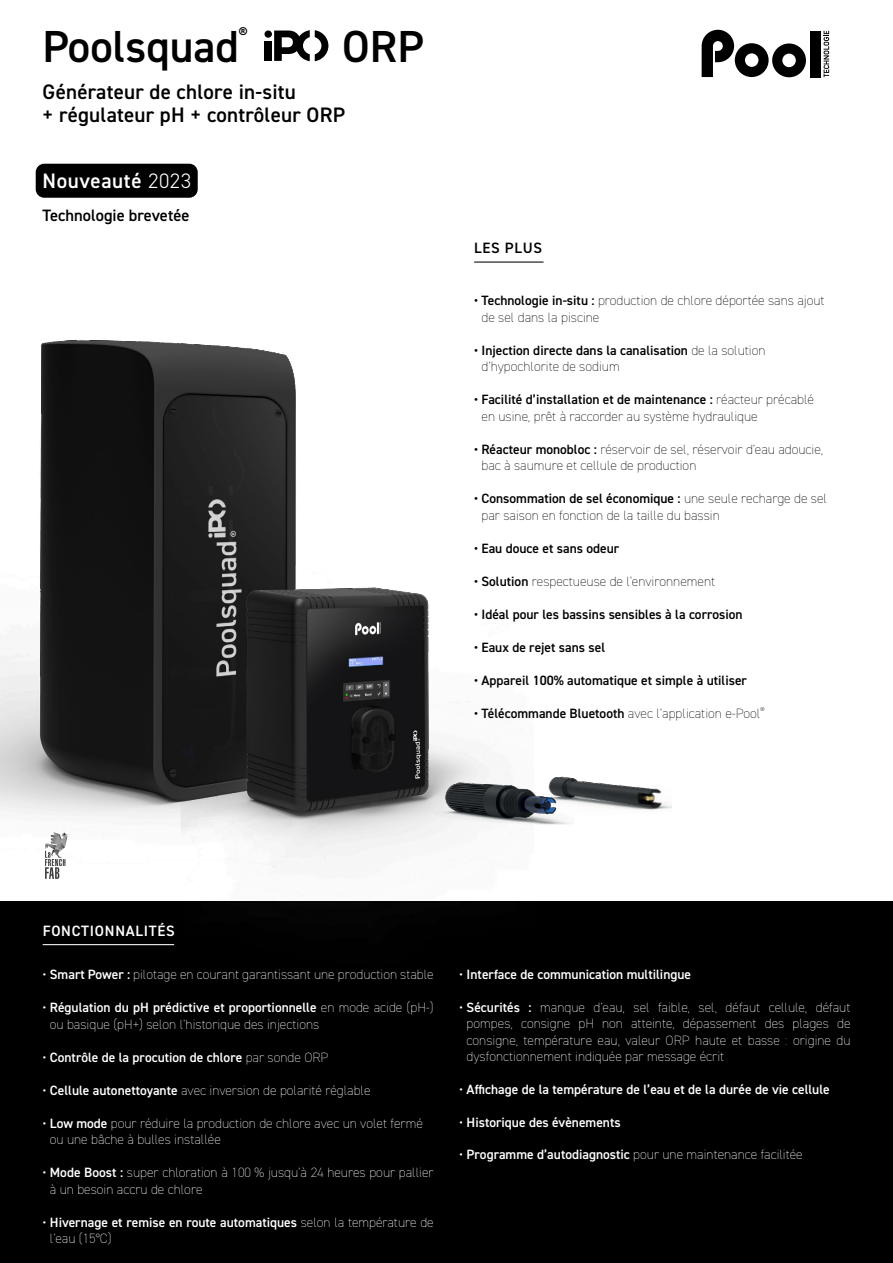
<style>
.page{position:relative;width:893px;height:1263px;background:#fff}
.page>*{position:absolute;margin:0;border:0;box-sizing:border-box;transform-origin:0 0}
.t1{font:600 45px "DIN2014";color:#000}
.t2{font:600 21px/22.5px "DIN2014";letter-spacing:.01em;color:#000}
.t3{font:600 21px "DIN2014";letter-spacing:.03em;color:#fff}
.t4{font:600 16.5px "DIN2014";color:#000}
.t5{font:600 15.75px "DIN2014";color:#000}
.t6{font:600 15px "DIN2014";letter-spacing:.05em;color:#fff}
.t7{font:600 15px "DIN2014";letter-spacing:.05em;color:#000}
.t8{font:200 13.5px/16.5px "DIN2014";color:#fff}
.t9{font:200 13.5px/16.5px "DIN2014";color:#000}
.t10{font:600 13.5px/16.5px "DIN2014";color:#fff}
.t11{font:600 13.5px/16.5px "DIN2014";color:#000}
.s1{font-weight:300}
.s2{font-weight:600}
.s3{font-weight:200}
</style>
<div class="page">
<img style="left:35px;top:163px;width:637px;height:647px">
<img style="left:0;top:260px;width:534px;height:608px">
<img style="left:436px;top:761px;width:137px;height:72px">
<div style="left:0;top:901px;width:893px;height:362px;background:#000"></div>
<div style="left:810px;top:31px;width:10px;height:46px;background:#000"></div>
<svg style="left:702px;top:30px;width:104px;height:47px"></svg>
<svg style="left:823px;top:31px;width:6px;height:46px"></svg>
<hr style="left:43px;top:944px;width:131px;height:1px;background:#fff">
<hr style="left:474px;top:262px;width:69px;height:1px;background:#000">
<svg style="left:45px;top:832px;width:23px;height:47px"></svg>
<div style="left:264px;top:41px;width:8px;height:20px;background:#000"></div>
<svg style="left:274px;top:30px;width:54px;height:31px"></svg>
<div style="left:264px;top:30px;width:8px;height:8px;background:#000;border-radius:50%"></div>
<div style="left:36px;top:164px;width:162px;height:34px;background:#000;border-radius:9px"></div>
<h1 class="t1" style="left:43px;top:16px;width:198px">Poolsquad</h1>
<p class="t5" style="left:239px;top:23px;width:10px">®</p>
<h1 class="t1" style="left:342px;top:16px;width:83px">ORP</h1>
<h2 class="t2" style="left:43px;top:80px;width:304px">Générateur de chlore in-situ<br>+ régulateur pH + contrôleur ORP</h2>
<h2 class="t3" style="left:43px;top:167px;width:150px">Nouveauté <span class="s1">2023</span></h2>
<p class="t4" style="left:43px;top:205px;width:148px">Technologie brevetée</p>
<p class="t7" style="left:474px;top:238px;width:69px">LES PLUS</p>
<p class="t9" style="left:481px;top:292px;width:345px;text-indent:-7px"><span class="s2">• Technologie in-situ :</span> production de chlore déportée sans ajout de sel dans la piscine</p>
<p class="t11" style="left:481px;top:342px;width:286px;text-indent:-7px">• Injection directe dans la canalisation <span class="s3">de la solution d’hypochlorite de sodium</span></p>
<p class="t9" style="left:481px;top:391px;width:334px;text-indent:-7px"><span class="s2">• Facilité d’installation et de maintenance :</span> réacteur précablé en usine, prêt à raccorder au système hydraulique</p>
<p class="t9" style="left:481px;top:441px;width:343px;text-indent:-7px"><span class="s2">• Réacteur monobloc :</span> réservoir de sel, réservoir d’eau adoucie, bac à saumure et cellule de production</p>
<p class="t9" style="left:481px;top:490px;width:347px;text-indent:-7px"><span class="s2">• Consommation de sel économique :</span> une seule recharge de sel par saison en fonction de la taille du bassin</p>
<p class="t11" style="left:474px;top:540px;width:147px">• Eau douce et sans odeur</p>
<p class="t9" style="left:474px;top:573px;width:243px"><span class="s2">• Solution</span> respectueuse de l’environnement</p>
<p class="t11" style="left:474px;top:606px;width:270px">• Idéal pour les bassins sensibles à la corrosion</p>
<p class="t11" style="left:474px;top:639px;width:133px">• Eaux de rejet sans sel</p>
<p class="t11" style="left:474px;top:672px;width:274px">• Appareil 100% automatique et simple à utiliser</p>
<p class="t9" style="left:474px;top:705px;width:292px"><span class="s2">• Télécommande Bluetooth</span> avec l’application e-Pool<sup>®</sup></p>
<p class="t6" style="left:43px;top:920px;width:134px">FONCTIONNALITÉS</p>
<p class="t8" style="left:43px;top:966px;width:393px"><span class="s1">•</span> <span class="s2">Smart Power :</span> pilotage en courant garantissant une production stable</p>
<p class="t8" style="left:50px;top:999px;width:385px;text-indent:-7px"><span class="s1">•</span> <span class="s2">Régulation du pH prédictive et proportionnelle</span> en mode acide (pH-) ou basique (pH+) selon l’historique des injections</p>
<p class="t10" style="left:43px;top:1048px;width:287px"><span class="s3">•</span> Contrôle de la procution de chlore <span class="s3">par sonde ORP</span></p>
<p class="t8" style="left:43px;top:1082px;width:330px">• <span class="s2">Cellule autonettoyante</span> avec inversion de polarité réglable</p>
<p class="t8" style="left:50px;top:1115px;width:374px;text-indent:-7px"><span class="s1">•</span> <span class="s2">Low mode</span> pour réduire la production de chlore avec un volet fermé ou une bâche à bulles installée</p>
<p class="t8" style="left:50px;top:1164px;width:385px;text-indent:-7px"><span class="s1">•</span> <span class="s2">Mode Boost :</span> super chloration à 100 % jusqu’à 24 heures pour pallier à un besoin accru de chlore</p>
<p class="t10" style="left:50px;top:1213px;width:385px;text-indent:-7px"><span class="s1">•</span> Hivernage et remise en route automatiques <span class="s3">selon la température de l’eau (15°C)</span></p>
<p class="t10" style="left:459px;top:966px;width:233px"><span class="s1">•</span> Interface de communication multilingue</p>
<p class="t8" style="left:467px;top:999px;width:385px;text-align:justify;text-indent:-7px"><span class="s1">•</span> <span class="s2">Sécurités :</span> manque d’eau, sel faible, sel, défaut cellule, défaut pompes, consigne pH non atteinte, dépassement des plages de consigne, température eau, valeur ORP haute et basse : origine du dysfonctionnement indiquée par message écrit</p>
<p class="t10" style="left:459px;top:1081px;width:372px"><span class="s1">•</span> Affichage de la température de l’eau et de la durée de vie cellule</p>
<p class="t10" style="left:459px;top:1114px;width:163px"><span class="s1">•</span> Historique des évènements</p>
<p class="t8" style="left:459px;top:1146px;width:345px"><span class="s1">•</span> <span class="s2">Programme d’autodiagnostic</span> pour une maintenance facilitée</p>
</div>
